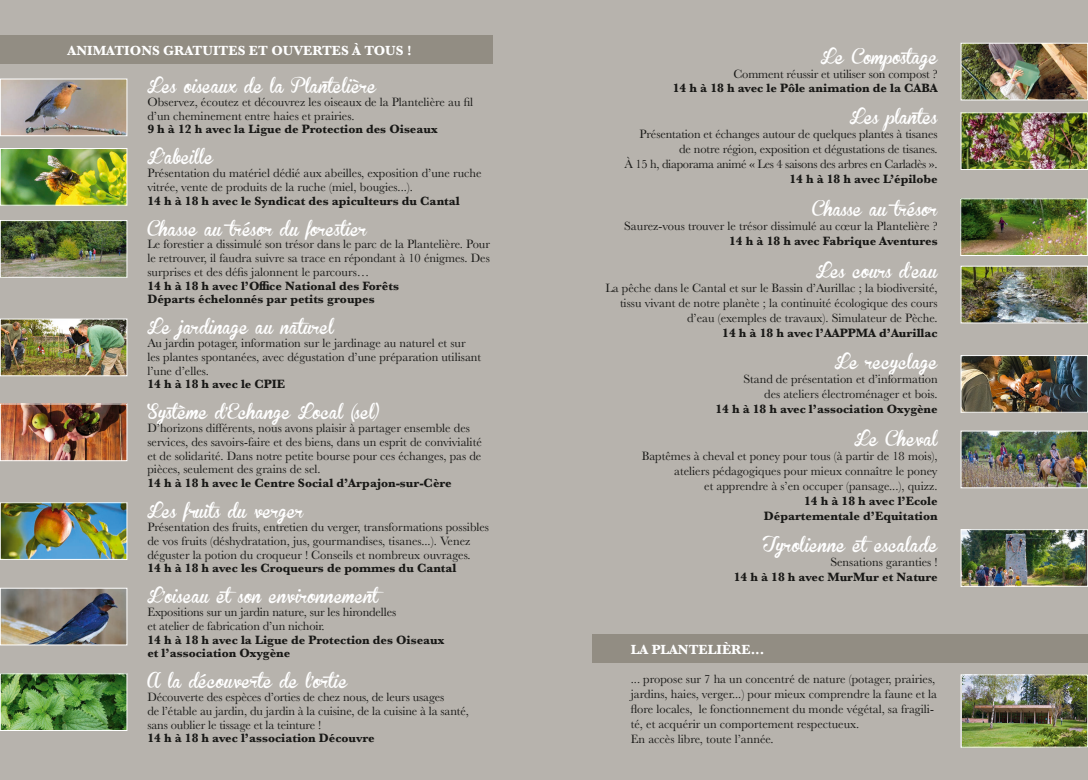
<style>
.page{position:relative;width:1088px;height:780px;background:#b7b3ad}
.page>*{position:absolute;margin:0;border:0;box-sizing:border-box;transform-origin:0 0}
.t1{font:15px "Brannboll Fet";color:#fff}
.t2{font:700 13.75px "Baskerville";color:#fff}
.t3{font:12.5px/13.8px "Baskerville";color:#181816}
.t4{font:700 12.5px/15px "Baskerville";color:#181816;text-align:right}
</style>
<div class="page">
<div style="left:592px;top:634px;width:496px;height:29px;background:#928d83"></div>
<img style="left:963px;top:676px;width:123px;height:69px">
<div style="left:961px;top:674px;width:127px;height:73px;border:1px solid #fff"></div>
<div style="left:0;top:35px;width:493px;height:29px;background:#928d83"></div>
<img style="left:2px;top:150px;width:123px;height:53px">
<div style="left:0;top:148px;width:127px;height:57px;border:1px solid #fff"></div>
<img style="left:2px;top:590px;width:123px;height:53px">
<div style="left:0;top:588px;width:127px;height:57px;border:1px solid #fff"></div>
<img style="left:2px;top:81px;width:123px;height:53px">
<div style="left:0;top:79px;width:127px;height:57px;border:1px solid #fff"></div>
<img style="left:2px;top:222px;width:123px;height:53px">
<div style="left:0;top:220px;width:127px;height:57px;border:1px solid #fff"></div>
<img style="left:2px;top:321px;width:123px;height:53px">
<div style="left:0;top:319px;width:127px;height:57px;border:1px solid #fff"></div>
<img style="left:2px;top:405px;width:123px;height:54px">
<div style="left:0;top:403px;width:127px;height:58px;border:1px solid #fff"></div>
<img style="left:2px;top:504px;width:123px;height:53px">
<div style="left:0;top:502px;width:127px;height:57px;border:1px solid #fff"></div>
<img style="left:2px;top:675px;width:123px;height:53px">
<div style="left:0;top:673px;width:127px;height:57px;border:1px solid #fff"></div>
<img style="left:963px;top:45px;width:123px;height:53px">
<div style="left:961px;top:43px;width:127px;height:57px;border:1px solid #fff"></div>
<img style="left:963px;top:114px;width:123px;height:54px">
<div style="left:961px;top:112px;width:127px;height:58px;border:1px solid #fff"></div>
<img style="left:962px;top:200px;width:123px;height:54px">
<div style="left:960px;top:198px;width:127px;height:58px;border:1px solid #fff"></div>
<img style="left:963px;top:268px;width:123px;height:53px">
<div style="left:961px;top:266px;width:127px;height:57px;border:1px solid #fff"></div>
<img style="left:963px;top:357px;width:123px;height:53px">
<div style="left:961px;top:355px;width:127px;height:57px;border:1px solid #fff"></div>
<img style="left:963px;top:433px;width:123px;height:53px">
<div style="left:961px;top:431px;width:127px;height:57px;border:1px solid #fff"></div>
<img style="left:963px;top:531px;width:123px;height:53px">
<div style="left:961px;top:529px;width:127px;height:57px;border:1px solid #fff"></div>
<p class="t2" style="left:68px;top:41px;width:345px">ANIMATIONS GRATUITES ET OUVERTES À TOUS !</p>
<p class="t1" style="left:147px;top:78px;width:231px">Les oiseaux de la Plantelière</p>
<p class="t3" style="left:147px;top:95px;width:327px">Observez, écoutez et découvrez les oiseaux de la Plantelière au fil d’un cheminement entre haies et prairies.</p>
<p class="t4" style="left:147px;top:122px;width:292px">9 h à 12 h avec la Ligue de Protection des Oiseaux</p>
<p class="t1" style="left:147px;top:149px;width:67px">L’abeille</p>
<p class="t3" style="left:147px;top:166px;width:336px">Présentation du matériel dédié aux abeilles, exposition d’une ruche vitrée, vente de produits de la ruche (miel, bougies...).</p>
<p class="t4" style="left:147px;top:193px;width:314px">14 h à 18 h avec le Syndicat des apiculteurs du Cantal</p>
<p class="t1" style="left:147px;top:221px;width:221px">Chasse au trésor du forestier</p>
<p class="t3" style="left:147px;top:237px;width:344px;text-align:justify">Le forestier a dissimulé son trésor dans le parc de la Plantelière. Pour le retrouver, il faudra suivre sa trace en répondant à 10 énigmes. Des surprises et des défis jalonnent le parcours…</p>
<p class="t4" style="left:147px;top:278px;width:253px">14 h à 18 h avec l’Office National des Forêts</p>
<p class="t4" style="left:147px;top:292px;width:229px">Départs échelonnés par petits groupes</p>
<p class="t1" style="left:147px;top:319px;width:188px">Le jardinage au naturel</p>
<p class="t3" style="left:147px;top:336px;width:335px">Au jardin potager, information sur le jardinage au naturel et sur les plantes spontanées, avec dégustation d’une préparation utilisant l’une d’elles.</p>
<p class="t4" style="left:147px;top:377px;width:139px">14 h à 18 h avec le CPIE</p>
<p class="t1" style="left:147px;top:404px;width:234px">Système d’Echange Local (sel)</p>
<p class="t3" style="left:147px;top:421px;width:336px">D’horizons différents, nous avons plaisir à partager ensemble des services, des savoirs-faire et des biens, dans un esprit de convivialité et de solidarité. Dans notre petite bourse pour ces échanges, pas de pièces, seulement des grains de sel.</p>
<p class="t4" style="left:147px;top:475px;width:306px">14 h à 18 h avec le Centre Social d’Arpajon-sur-Cère</p>
<p class="t1" style="left:147px;top:503px;width:158px">Les fruits du verger</p>
<p class="t3" style="left:147px;top:520px;width:343px">Présentation des fruits, entretien du verger, transformations possibles de vos fruits (déshydratation, jus, gourmandises, tisanes...). Venez déguster la potion du croqueur ! Conseils et nombreux ouvrages.</p>
<p class="t4" style="left:147px;top:560px;width:311px">14 h à 18 h avec les Croqueurs de pommes du Cantal</p>
<p class="t1" style="left:147px;top:588px;width:244px">L’oiseau etson environnement</p>
<p class="t3" style="left:147px;top:605px;width:250px">Expositions sur un jardin nature, sur les hirondelles et atelier de fabrication d’un nichoir.</p>
<p class="t4" style="left:147px;top:632px;width:299px;line-height:13.8px;text-align:left">14 h à 18 h avec la Ligue de Protection des Oiseaux et l’association Oxygène</p>
<p class="t1" style="left:147px;top:673px;width:202px">A la découverte de l’ortie</p>
<p class="t3" style="left:147px;top:690px;width:323px">Découverte des espèces d’orties de chez nous, de leurs usages<br>de l’étable au jardin, du jardin à la cuisine, de la cuisine à la santé, sans oublier le tissage et la teinture !</p>
<p class="t4" style="left:147px;top:730px;width:229px">14 h à 18 h avec l’association Découvre</p>
<p class="t1" style="left:821px;top:49px;width:118px">Le Compostage</p>
<p class="t3" style="left:733px;top:67px;width:206px">Comment réussir et utiliser son compost ?</p>
<p class="t4" style="left:673px;top:81px;width:266px">14 h à 18 h avec le Pôle animation de la CABA</p>
<p class="t1" style="left:850px;top:109px;width:89px">Les plantes</p>
<p class="t3" style="left:624px;top:127px;width:315px;line-height:15px;text-align:right">Présentation et échanges autour de quelques plantes à tisanes<br>de notre région, exposition et dégustations de tisanes.<br>À 15 h, diaporama animé « Les 4 saisons des arbres en Carladès ».</p>
<p class="t4" style="left:789px;top:172px;width:150px">14 h à 18 h avec L’épilobe</p>
<p class="t1" style="left:812px;top:201px;width:127px">Chasse au trésor</p>
<p class="t3" style="left:624px;top:219px;width:315px">Saurez-vous trouver le trésor dissimulé au cœur la Plantelière ?</p>
<p class="t4" style="left:729px;top:233px;width:210px">14 h à 18 h avec Fabrique Aventures</p>
<p class="t1" style="left:816px;top:263px;width:123px">Les cours d’eau</p>
<p class="t3" style="left:605px;top:281px;width:334px;line-height:15px;text-align:right">La pêche dans le Cantal et sur le Bassin d’Aurillac ; la biodiversité, tissu vivant de notre planète ; la continuité écologique des cours d’eau (exemples de travaux). Simulateur de Pèche.</p>
<p class="t4" style="left:722px;top:326px;width:217px">14 h à 18 h avec l’AAPPMA d’Aurillac</p>
<p class="t1" style="left:835px;top:354px;width:104px">Le recyclage</p>
<p class="t3" style="left:743px;top:372px;width:196px;line-height:15px;text-align:right">Stand de présentation et d’information des ateliers électroménager et bois.</p>
<p class="t4" style="left:715px;top:402px;width:224px">14 h à 18 h avec l’association Oxygène</p>
<p class="t1" style="left:854px;top:431px;width:85px">Le Cheval</p>
<p class="t3" style="left:642px;top:448px;width:297px;line-height:15px;text-align:right">Baptêmes à cheval et poney pour tous (à partir de 18 mois), ateliers pédagogiques pour mieux connaître le poney<br>et apprendre à s’en occuper (pansage...), quizz.</p>
<p class="t4" style="left:764px;top:493px;width:175px">14 h à 18 h avec l’Ecole<br>Départementale d’Equitation</p>
<p class="t1" style="left:763px;top:537px;width:176px">Tyrolienne etescalade</p>
<p class="t3" style="left:830px;top:555px;width:109px">Sensations garanties !</p>
<p class="t4" style="left:734px;top:569px;width:205px">14 h à 18 h avec MurMur et Nature</p>
<p class="t2" style="left:631px;top:640px;width:135px">LA PLANTELIÈRE...</p>
<p class="t3" style="left:631px;top:671px;width:308px;line-height:15px">... propose sur 7 ha un concentré de nature (potager, prairies, jardins, haies, verger...) pour mieux comprendre la faune et la flore locales, le fonctionnement du monde végétal, sa fragili&shy;té, et acquérir un comportement respectueux.<br>En accès libre, toute l’année.</p>
</div>
